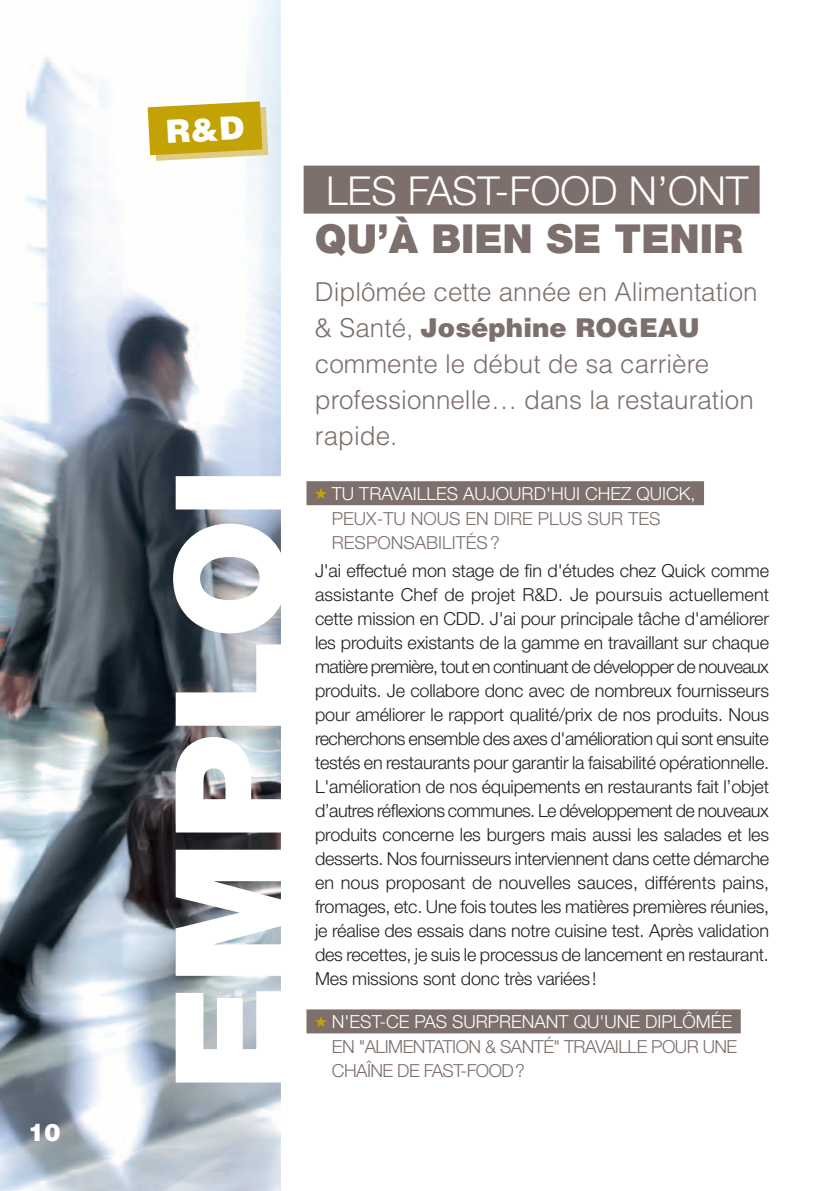
<style>
.page{position:relative;width:840px;height:1191px;background:#fff}
.page>*{position:absolute;margin:0;border:0;box-sizing:border-box;transform-origin:0 0}
.t1{font:300 40px "Helvetica Neue LT Std";color:#fff}
.t2{font:900 40px "Helvetica Neue LT Std";color:#7d6f6c}
.t3{font:300 26px/36px "Helvetica LT Std";color:#7d6f6c}
.t4{font:900 24px "Helvetica LT Std";color:#fff}
.t5{font:300 18px/24px "Helvetica Neue LT Std";letter-spacing:-.01em;color:#231f20;text-align:justify}
.t6{font:300 18px "Helvetica Neue LT Std";color:#fff}
.t7{font:300 18px/24px "Helvetica Neue LT Std";color:#7d6f6c}
.t8{font:300 18px "Helvetica Neue LT Std";letter-spacing:-.03em;color:#7d6f6c}
.s1{font-weight:900}
</style>
<div class="page">
<img style="left:0;top:0;width:281px;height:1191px">
<div style="left:303px;top:166px;width:456px;height:48px;background:#7d6f6c"></div>
<div style="left:306px;top:481px;width:397px;height:24px;background:#7d6f6c"></div>
<div style="left:306px;top:1009px;width:434px;height:24px;background:#7d6f6c"></div>
<svg style="left:315px;top:488px;width:12px;height:11px"></svg>
<svg style="left:315px;top:1016px;width:12px;height:11px"></svg>
<svg style="left:98px;top:75px;width:219px;height:112px"></svg>
<h3 class="t4" style="left:28px;top:1117px;width:34px">10</h3>
<h1 class="t1" style="left:326px;top:166px;width:211px">Les fast-food</h1>
<h1 class="t1" style="left:628px;top:166px;width:121px">n’ont</h1>
<h1 class="t2" style="left:315px;top:215px;width:429px">QU’À BIEN SE TENIR</h1>
<h2 class="t3" style="left:315px;top:274px;width:444px">Diplômée cette année en Alimentation &amp; Santé, <span class="s1">Joséphine ROGEAU<br></span>commente le début de sa carrière professionnelle… dans la restauration rapide.</h2>
<p class="t6" style="left:332px;top:483px;width:365px">Tu travailles aujourd'hui chez Quick,</p>
<p class="t7" style="left:332px;top:506px;width:327px">peux-tu nous en dire plus sur tes respo</p>
<p class="t7" style="left:390px;top:530px;width:25px">nsab</p>
<p class="t7" style="left:438px;top:530px;width:63px">ilités ?</p>
<p class="t5" style="left:315px;top:558px;width:455px">J'ai effectué mon stage de fin d'études chez Quick comme assistante Chef de projet R&amp;D. Je poursuis actuellement cette mission en CDD. J'ai pour principale tâche d'améliorer les produits existants de la gamme en travaillant sur chaque matière première, tout en continuant de développer de nouveaux produits. Je collabore donc avec de nombreux fournisseurs pour améliorer le rapport qualité/prix de nos produits. Nous recherchons ensemble des axes d'amélioration qui sont ensuite testés en restaurants pour garantir la faisabilité opérationnelle.<br>L'amélioration de nos équipements en restaurants fait l’objet d’autres réflexions communes. Le développement de nouveaux produits concerne les burgers mais aussi les salades et les desserts. Nos fournisseurs interviennent dans cette démarche en nous proposant de nouvelles sauces, différents pains, fromages, etc. Une fois toutes les matières premières réunies, je réalise des essais dans notre cuisine test. Après validation des recettes, je suis le processus de lancement en restaurant.<br>Mes missions sont donc très variées!</p>
<p class="t6" style="left:332px;top:1011px;width:94px">N 'est-ce pas</p>
<p class="t6" style="left:452px;top:1011px;width:281px">surprenant qu'une diplômée</p>
<p class="t8" style="left:332px;top:1036px;width:297px">en "Alimentatio n &amp; Santé" travaillE</p>
<p class="t7" style="left:651px;top:1034px;width:87px">pour une</p>
<p class="t7" style="left:332px;top:1058px;width:145px">chaîne de fast-food</p>
<p class="t7" style="left:514px;top:1058px;width:11px">?</p>
</div>
